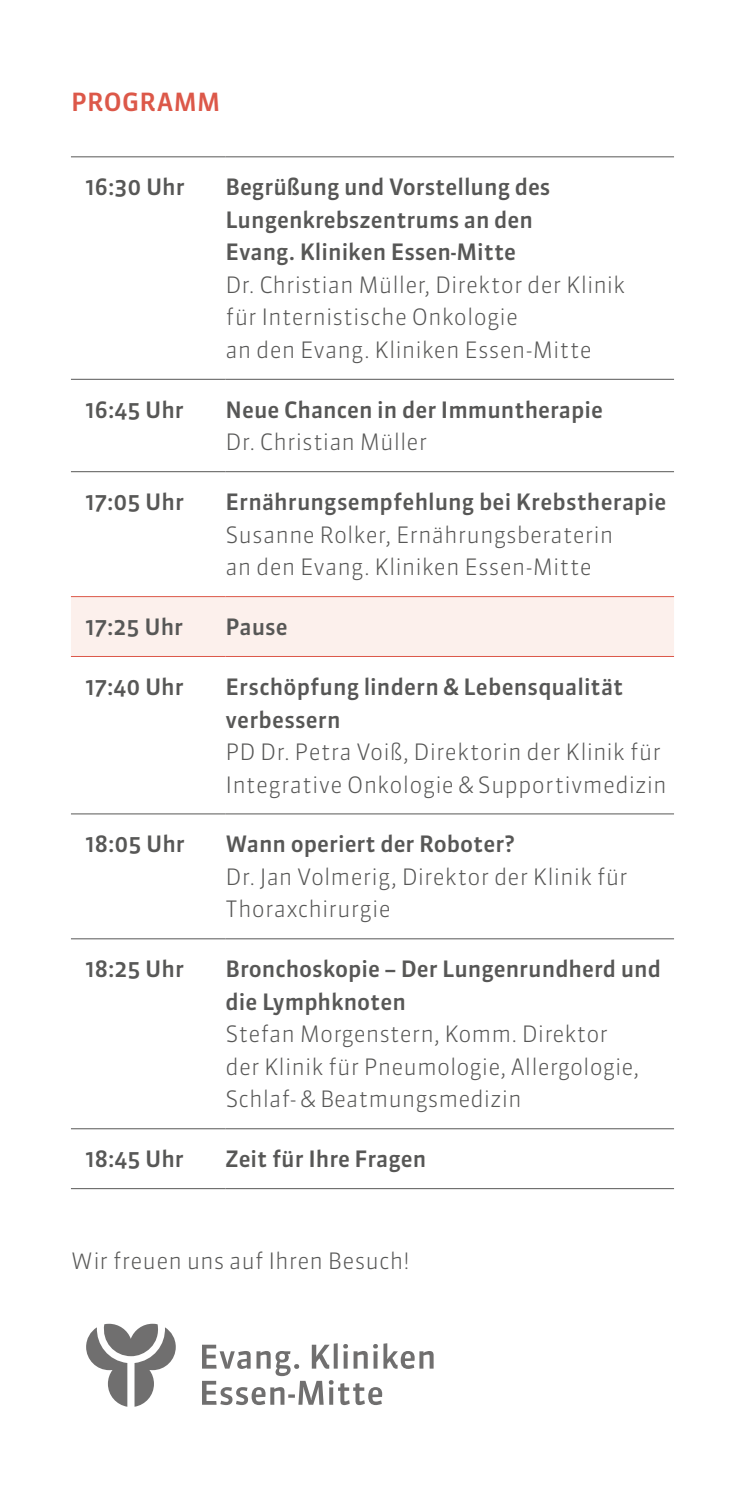
<style>
.page{position:relative;width:745px;height:1489px;background:#fff}
.page>*{position:absolute;margin:0;border:0;box-sizing:border-box;transform-origin:0 0}
.t1{font:500 25px "Sanuk OT";letter-spacing:.015em;color:#dc5849}
.t2{font:300 22.5px/32.5px "Sanuk OT";color:#575756}
.t3{font:500 22.5px/32.5px "Sanuk OT";color:#575756}
</style>
<div class="page">
<div style="left:71px;top:597px;width:602px;height:59px;background:#fcf0ec"></div>
<hr style="left:71px;top:596px;width:154px;height:1px;background:#dc5849">
<hr style="left:225px;top:596px;width:448px;height:1px;background:#dc5849">
<hr style="left:71px;top:656px;width:154px;height:1px;background:#dc5849">
<hr style="left:225px;top:656px;width:448px;height:1px;background:#dc5849">
<hr style="left:71px;top:156px;width:154px;height:1px;background:#575756">
<hr style="left:71px;top:379px;width:154px;height:1px;background:#575756">
<hr style="left:225px;top:156px;width:448px;height:1px;background:#575756">
<hr style="left:225px;top:379px;width:448px;height:1px;background:#575756">
<hr style="left:71px;top:471px;width:154px;height:1px;background:#575756">
<hr style="left:225px;top:471px;width:448px;height:1px;background:#575756">
<hr style="left:71px;top:813px;width:154px;height:1px;background:#575756">
<hr style="left:71px;top:938px;width:154px;height:1px;background:#575756">
<hr style="left:71px;top:1128px;width:154px;height:1px;background:#575756">
<hr style="left:71px;top:1188px;width:154px;height:1px;background:#575756">
<hr style="left:225px;top:813px;width:448px;height:1px;background:#575756">
<hr style="left:225px;top:938px;width:448px;height:1px;background:#575756">
<hr style="left:225px;top:1128px;width:448px;height:1px;background:#575756">
<hr style="left:225px;top:1188px;width:448px;height:1px;background:#575756">
<svg style="left:86px;top:1323px;width:90px;height:83px"></svg>
<svg style="left:202px;top:1343px;width:231px;height:61px"></svg>
<p class="t1" style="left:71px;top:87px;width:151px">PROGRAMM</p>
<p class="t3" style="left:85px;top:171px;width:101px">16:30 Uhr</p>
<p class="t3" style="left:225px;top:171px;width:326px">Begrüßung und Vorstellung des<br>Lungenkrebszentrums an den<br>Evang. Kliniken Essen-Mitte</p>
<p class="t2" style="left:225px;top:268px;width:401px">Dr. Christian Müller, Direktor der Klinik für Internistische Onkologie<br>an den Evang. Kliniken Essen-Mitte</p>
<p class="t3" style="left:85px;top:393px;width:100px">16:45 Uhr</p>
<p class="t3" style="left:225px;top:393px;width:378px">Neue Chancen in der Immuntherapie</p>
<p class="t2" style="left:225px;top:426px;width:203px">Dr. Christian Müller</p>
<p class="t3" style="left:85px;top:486px;width:100px">17:05 Uhr</p>
<p class="t3" style="left:225px;top:486px;width:442px">Ernährungsempfehlung bei Krebstherapie</p>
<p class="t2" style="left:225px;top:518px;width:389px">Susanne Rolker, Ernährungsberaterin an den Evang. Kliniken Essen-Mitte</p>
<p class="t3" style="left:85px;top:610px;width:100px">17:25 Uhr</p>
<p class="t3" style="left:225px;top:610px;width:64px">Pause</p>
<p class="t3" style="left:85px;top:670px;width:100px">17:40 Uhr</p>
<p class="t3" style="left:225px;top:670px;width:399px">Erschöpfung lindern &amp; Lebensqualität verbessern</p>
<p class="t2" style="left:225px;top:735px;width:442px">PD Dr. Petra Voiß, Direktorin der Klinik für<br>Integrative Onkologie &amp; Supportivmedizin</p>
<p class="t3" style="left:85px;top:828px;width:101px">18:05 Uhr</p>
<p class="t3" style="left:225px;top:828px;width:290px">Wann operiert der Roboter?</p>
<p class="t2" style="left:225px;top:860px;width:403px">Dr. Jan Volmerig, Direktor der Klinik für<br>Thoraxchirurgie</p>
<p class="t3" style="left:85px;top:952px;width:100px">18:25 Uhr</p>
<p class="t3" style="left:225px;top:952px;width:436px">Bronchoskopie – Der Lungenrundherd und die Lymphknoten</p>
<p class="t2" style="left:225px;top:1017px;width:415px">Stefan Morgenstern, Komm. Direktor der Klinik für Pneumologie, Allergologie,<br>Schlaf- &amp; Beatmungsmedizin</p>
<p class="t3" style="left:85px;top:1142px;width:100px">18:45 Uhr</p>
<p class="t3" style="left:225px;top:1142px;width:202px">Zeit für Ihre Fragen</p>
<p class="t2" style="left:71px;top:1244px;width:340px">Wir freuen uns auf Ihren Besuch!</p>
</div>
